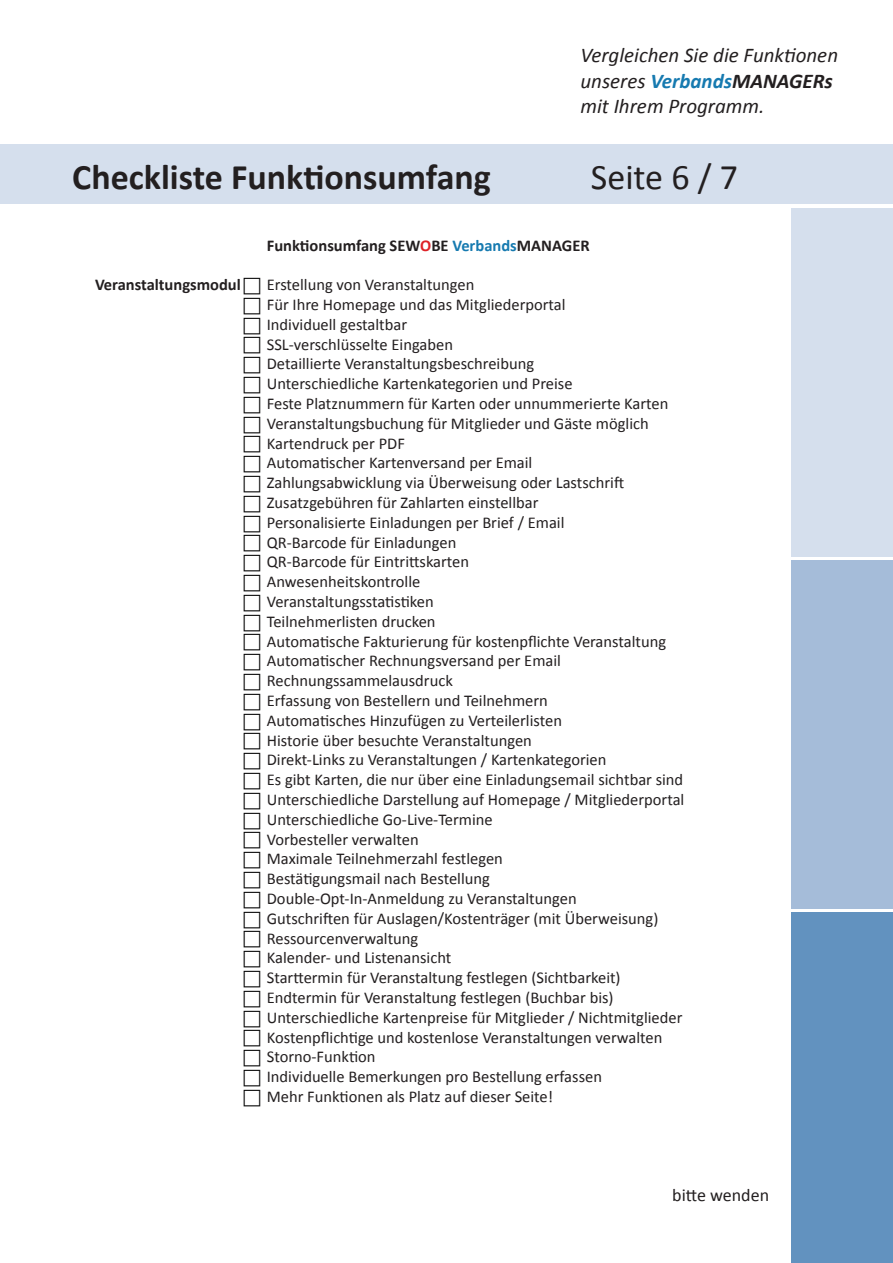
<style>
.page{position:relative;width:893px;height:1263px;background:#fff}
.page>*{position:absolute;margin:0;border:0;box-sizing:border-box;transform-origin:0 0}
.t1{font:700 36px "Calibri";color:#231f20}
.t2{font:36px "Calibri";color:#231f20}
.t3{font:italic 21px/25.2px "Calibri";color:#231f20}
.t4{font:18px "Calibri";color:#231f20}
.t5{font:16.5px/19.8px "Calibri";color:#231f20}
.t6{font:700 16.5px "Calibri";color:#231f20}
.s1{font-weight:700;color:#167ab0}
.s2{font-weight:700}
.s3{color:#de2227}
.s4{color:#167ab0}
</style>
<div class="page">
<div style="left:0;top:144px;width:893px;height:60px;background:#d5dfed"></div>
<div style="left:791px;top:912px;width:102px;height:351px;background:#6292bf"></div>
<div style="left:791px;top:208px;width:102px;height:349px;background:#d5dfed"></div>
<div style="left:791px;top:560px;width:102px;height:349px;background:#a5bcd9"></div>
<p class="t3" style="left:580px;top:42px;width:259px">Vergleichen Sie die Funktionen unseres <span class="s1">Verbands</span><span class="s2">MANAGERs </span>mit Ihrem Programm.</p>
<h1 class="t1" style="left:72px;top:154px;width:420px">Checkliste Funktionsumfang</h1>
<h1 class="t2" style="left:591px;top:155px;width:149px">Seite 6 / 7</h1>
<p class="t6" style="left:95px;top:274px;width:147px">Veranstaltungsmodul</p>
<p class="t6" style="left:267px;top:234px;width:324px">Funktionsumfang SEW<span class="s3">O</span>BE <span class="s4">Verbands</span>MANAGER</p>
<p class="t5" style="left:267px;top:275px;width:419px">Erstellung von Veranstaltungen<br>Für Ihre Homepage und das Mitgliederportal<br>Individuell gestaltbar<br>SSL-verschlüsselte Eingaben<br>Detaillierte Veranstaltungsbeschreibung<br>Unterschiedliche Kartenkategorien und Preise<br>Feste Platznummern für Karten oder unnummerierte Karten Veranstaltungsbuchung für Mitglieder und Gäste möglich Kartendruck per PDF<br>Automatischer Kartenversand per Email<br>Zahlungsabwicklung via Überweisung oder Lastschrift Zusatzgebühren für Zahlarten einstellbar<br>Personalisierte Einladungen per Brief / Email<br>QR-Barcode für Einladungen<br>QR-Barcode für Eintrittskarten<br>Anwesenheitskontrolle<br>Veranstaltungsstatistiken<br>Teilnehmerlisten drucken<br>Automatische Fakturierung für kostenpflichte Veranstaltung Automatischer Rechnungsversand per Email Rechnungssammelausdruck<br>Erfassung von Bestellern und Teilnehmern<br>Automatisches Hinzufügen zu Verteilerlisten<br>Historie über besuchte Veranstaltungen<br>Direkt-Links zu Veranstaltungen / Kartenkategorien<br>Es gibt Karten, die nur über eine Einladungsemail sichtbar sind Unterschiedliche Darstellung auf Homepage / Mitgliederportal Unterschiedliche Go-Live-Termine<br>Vorbesteller verwalten<br>Maximale Teilnehmerzahl festlegen<br>Bestätigungsmail nach Bestellung<br>Double-Opt-In-Anmeldung zu Veranstaltungen<br>Gutschriften für Auslagen/Kostenträger (mit Überweisung)<br>Ressourcenverwaltung<br>Kalender- und Listenansicht<br>Starttermin für Veranstaltung festlegen (Sichtbarkeit)<br>Endtermin für Veranstaltung festlegen (Buchbar bis)<br>Unterschiedliche Kartenpreise für Mitglieder / Nichtmitglieder Kostenpflichtige und kostenlose Veranstaltungen verwalten Storno-Funktion<br>Individuelle Bemerkungen pro Bestellung erfassen<br>Mehr Funktionen als Platz auf dieser Seite!</p>
<p class="t4" style="left:672px;top:1184px;width:98px">bitte wenden</p>
</div>
